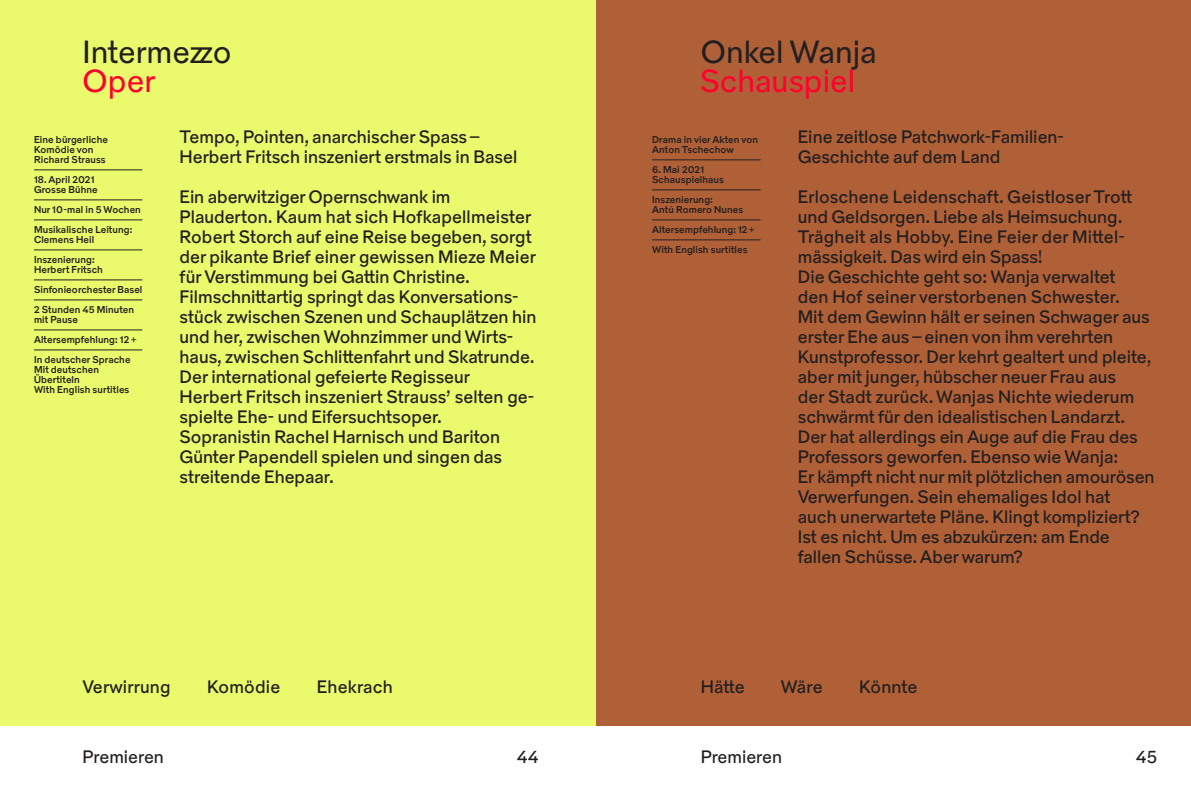
<style>
.page{position:relative;width:1191px;height:794px;background:#fff}
.page>*{position:absolute;margin:0;border:0;box-sizing:border-box;transform-origin:0 0}
.t1{font:32px "Theater Basel Beta 02 Grotesk 95 Ligaturen";color:#231f20}
.t2{font:32px "Theater Basel Beta 02 Grotesk 95 Ligaturen";color:#ff002d}
.t3{font:18px/20px "Theater Basel Beta 02 Grotesk 105";color:#231f20}
.t4{font:18px "Theater Basel Beta 02 Grotesk 100";color:#231f20}
.t5{font:10px/10px "Theater Basel Beta 02 Grotesk 120";letter-spacing:.01em;color:#231f20}
</style>
<div class="page">
<div style="left:595px;top:0;width:596px;height:726px;background:#b06037"></div>
<div style="left:0;top:0;width:595px;height:726px;background:#eafa6c"></div>
<hr style="left:652px;top:159px;width:108px;height:1px;background:#231f20">
<hr style="left:652px;top:189px;width:108px;height:1px;background:#231f20">
<hr style="left:652px;top:219px;width:108px;height:1px;background:#231f20">
<hr style="left:652px;top:239px;width:108px;height:1px;background:#231f20">
<hr style="left:34px;top:169px;width:108px;height:1px;background:#231f20">
<hr style="left:34px;top:199px;width:108px;height:1px;background:#231f20">
<hr style="left:34px;top:219px;width:108px;height:1px;background:#231f20">
<hr style="left:34px;top:249px;width:108px;height:1px;background:#231f20">
<hr style="left:34px;top:279px;width:108px;height:1px;background:#231f20">
<hr style="left:34px;top:299px;width:108px;height:1px;background:#231f20">
<hr style="left:34px;top:329px;width:108px;height:1px;background:#231f20">
<hr style="left:34px;top:349px;width:108px;height:1px;background:#231f20">
<h1 class="t1" style="left:83px;top:33px;width:151px">Intermezzo</h1>
<h1 class="t2" style="left:82px;top:62px;width:75px">Oper</h1>
<p class="t5" style="left:34px;top:135px;width:75px">Eine bürgerliche<br>Komödie von<br>Richard Strauss</p>
<p class="t5" style="left:34px;top:175px;width:65px">18. April 2021<br>Grosse Bühne</p>
<p class="t5" style="left:34px;top:200px;width:108px;line-height:20px">Nur 10-mal in 5 Wochen<br>Musikalische Leitung:</p>
<p class="t5" style="left:34px;top:230px;width:62px;line-height:20px">Clemens Heil<br>Inszenierung:</p>
<p class="t5" style="left:34px;top:260px;width:110px;line-height:20px">Herbert Fritsch<br>Sinfonieorchester Basel<br>2 Stunden 45 Minuten</p>
<p class="t5" style="left:34px;top:310px;width:104px;line-height:20px">mit Pause<br>Altersempfehlung: 12+<br>In deutscher Sprache</p>
<p class="t5" style="left:34px;top:365px;width:97px">Mit deutschen<br>Übertiteln<br>With English surtitles</p>
<p class="t3" style="left:180px;top:127px;width:339px">Tempo, Pointen, anarchischer Spass –<br>Herbert Fritsch inszeniert erstmals in Basel</p>
<p class="t3" style="left:180px;top:187px;width:358px">Ein aberwitziger Opernschwank im Plauderton. Kaum hat sich Hofkapellmeister Robert Storch auf eine Reise begeben, sorgt der pikante Brief einer gewissen Mieze Meier für Verstimmung bei Gattin Christine.<br>Filmschnittartig springt das Konversations&shy;stück zwischen Szenen und Schauplätzen hin und her, zwischen Wohnzimmer und Wirts&shy;haus, zwischen Schlittenfahrt und Skatrunde.<br>Der international gefeierte Regisseur Herbert Fritsch inszeniert Strauss’ selten ge&shy;spielte Ehe- und Eifersuchtsoper.<br>Sopranistin Rachel Harnisch und Bariton Günter Papendell spielen und singen das streitende Ehepaar.</p>
<p class="t3" style="left:83px;top:677px;width:90px">Verwirrung</p>
<p class="t3" style="left:207px;top:677px;width:75px">Komödie</p>
<p class="t3" style="left:317px;top:677px;width:77px">Ehekrach</p>
<h1 class="t1" style="left:700px;top:33px;width:178px">Onkel Wanja</h1>
<h1 class="t2" style="left:700px;top:62px;width:157px">Schauspiel</h1>
<p class="t3" style="left:797px;top:127px;width:268px">Eine zeitlose Patchwork-Familien-<br>Geschichte auf dem Land</p>
<p class="t3" style="left:797px;top:187px;width:358px">Erloschene Leidenschaft. Geistloser Trott und Geldsorgen. Liebe als Heimsuchung.<br>Trägheit als Hobby. Eine Feier der Mittel&shy;mässigkeit. Das wird ein Spass!<br>Die Geschichte geht so: Wanja verwaltet<br>den Hof seiner verstorbenen Schwester.<br>Mit dem Gewinn hält er seinen Schwager aus erster Ehe aus – einen von ihm verehrten Kunstprofessor. Der kehrt gealtert und pleite, aber mit junger, hübscher neuer Frau aus<br>der Stadt zurück. Wanjas Nichte wiederum schwärmt für den idealistischen Landarzt.<br>Der hat allerdings ein Auge auf die Frau des Professors geworfen. Ebenso wie Wanja:<br>Er kämpft nicht nur mit plötzlichen amourösen Verwerfungen. Sein ehemaliges Idol hat<br>auch unerwartete Pläne. Klingt kompliziert?<br>Ist es nicht. Um es abzukürzen: am Ende fallen Schüsse. Aber warum?</p>
<p class="t5" style="left:652px;top:135px;width:107px">Drama in vier Akten von<br>Anton Tschechow</p>
<p class="t5" style="left:652px;top:165px;width:73px">6. Mai 2021<br>Schauspielhaus</p>
<p class="t5" style="left:652px;top:195px;width:92px">Inszenierung:<br>Antú Romero Nunes</p>
<p class="t5" style="left:652px;top:220px;width:104px;line-height:20px">Altersempfehlung: 12+<br>With English surtitles</p>
<p class="t3" style="left:700px;top:677px;width:46px">Hätte</p>
<p class="t3" style="left:781px;top:677px;width:43px">Wäre</p>
<p class="t3" style="left:859px;top:677px;width:60px">Könnte</p>
<p class="t4" style="left:83px;top:746px;width:83px">Premieren</p>
<p class="t4" style="left:517px;top:746px;width:23px">44</p>
<p class="t4" style="left:700px;top:746px;width:83px">Premieren</p>
<p class="t4" style="left:1135px;top:746px;width:23px">45</p>
</div>
